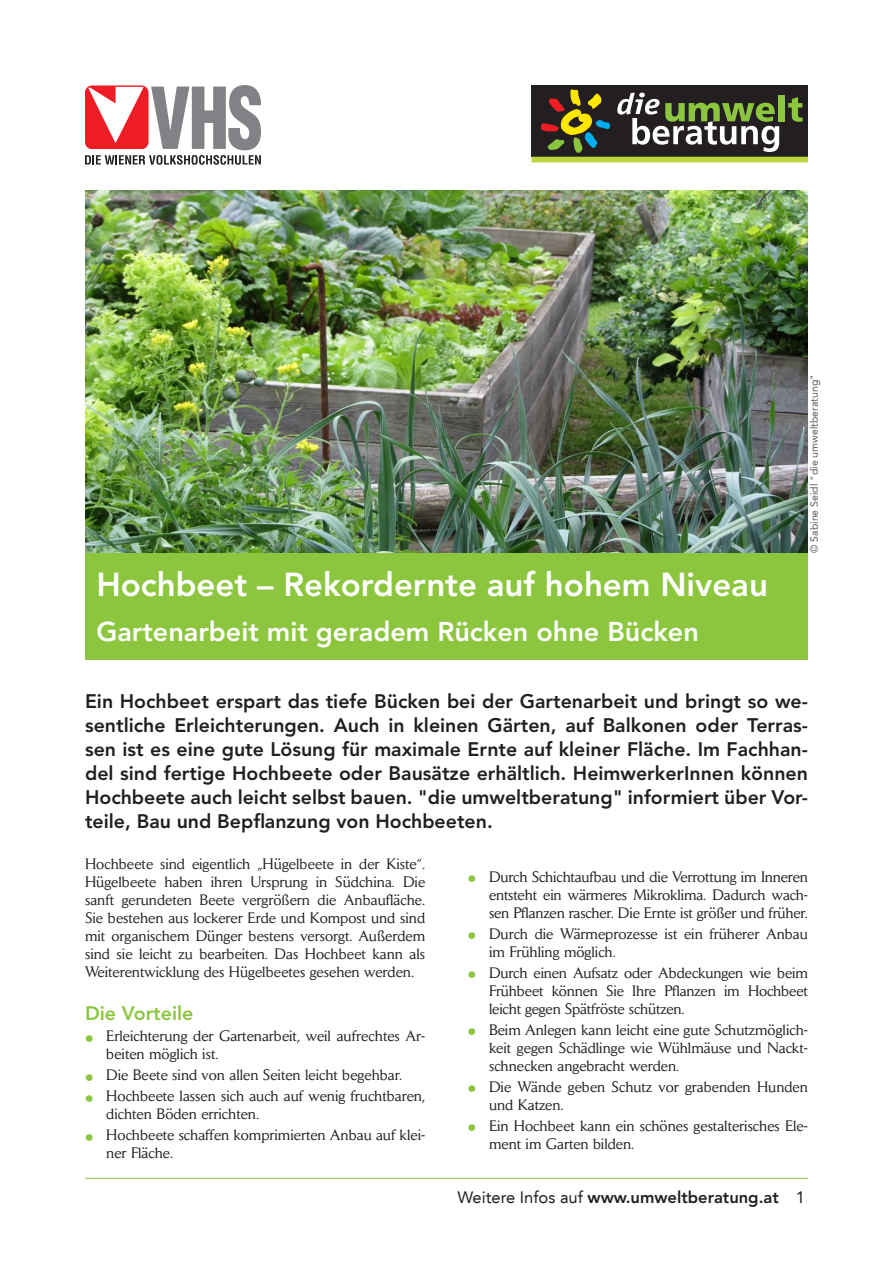
<style>
.page{position:relative;width:893px;height:1263px;background:#fff}
.page>*{position:absolute;margin:0;border:0;box-sizing:border-box;transform-origin:0 0}
.t1{font:800 33px "Avenir LT Std";color:#fff}
.t2{font:800 27px "Avenir LT Std";color:#fff}
.t3{font:800 19.5px/24px "Avenir LT Std";color:#231f20;text-align:justify}
.t4{font:800 19.5px "Avenir LT Std";color:#8bc63e}
.t5{font:800 16.5px "Avenir LT Std";color:#231f20}
.t6{font:16.5px "Avenir LT";color:#231f20}
.t7{font:15px/18px "Daily News BQ";color:#231f20}
.t8{font:10.5px "Avenir LT";color:#5f5f62}
.s1{font-size:31.5px;color:#8bc63e}
.s2{font-family:"Avenir LT";font-weight:400}
</style>
<div class="page">
<div style="left:531px;top:85px;width:277px;height:72px;background:#231f20"></div>
<svg style="left:531px;top:89px;width:277px;height:73px"></svg>
<img style="left:85px;top:191px;width:723px;height:362px">
<div style="left:85px;top:553px;width:723px;height:106px;background:#8bc63e"></div>
<hr style="left:85px;top:1178px;width:723px;height:1px;background:#8bc63e">
<svg style="left:85px;top:85px;width:176px;height:80px"></svg>
<p class="t1" style="left:96px;top:565px;width:673px">Hochbeet – Rekordernte auf hohem Niveau</p>
<p class="t2" style="left:96px;top:615px;width:604px">Gartenarbeit mit geradem Rücken ohne Bücken</p>
<p class="t8" style="left:808px;top:553px;width:180px;rotate:-90deg">© Sabine Seidl "die umweltberatung"</p>
<p class="t3" style="left:85px;top:689px;width:724px">Ein Hochbeet erspart das tiefe Bücken bei der Gartenarbeit und bringt so we&shy;sentliche Erleichterungen. Auch in kleinen Gärten, auf Balkonen oder Terras&shy;sen ist es eine gute Lösung für maximale Ernte auf kleiner Fläche. Im Fachhan&shy;del sind fertige Hochbeete oder Bausätze erhältlich. HeimwerkerInnen können Hochbeete auch leicht selbst bauen. "die umweltberatung" informiert über Vor&shy;teile, Bau und Bepflanzung von Hochbeeten.</p>
<p class="t7" style="left:85px;top:855px;width:342px;text-align:justify">Hochbeete sind eigentlich „Hügelbeete in der Kiste“.<br>Hügelbeete haben ihren Ursprung in Südchina. Die sanft gerundeten Beete vergrößern die Anbaufläche.<br>Sie bestehen aus lockerer Erde und Kompost und sind mit organischem Dünger bestens versorgt. Außerdem sind sie leicht zu bearbeiten. Das Hochbeet kann als Weiterentwicklung des Hügelbeetes gesehen werden.</p>
<p class="t4" style="left:85px;top:1002px;width:110px">Die Vorteile</p>
<p class="t7" style="left:106px;top:1027px;width:320px;text-indent:-21px"><span class="s1">•</span> Erleichterung der Gartenarbeit, weil aufrechtes Ar&shy;beiten möglich ist.</p>
<p class="t7" style="left:85px;top:1066px;width:319px"><span class="s1">•</span> Die Beete sind von allen Seiten leicht begehbar.</p>
<p class="t7" style="left:106px;top:1087px;width:320px;text-indent:-21px"><span class="s1">•</span> Hochbeete lassen sich auch auf wenig fruchtbaren, dichten Böden errichten.</p>
<p class="t7" style="left:106px;top:1126px;width:320px;text-indent:-21px"><span class="s1">•</span> Hochbeete schaffen komprimierten Anbau auf klei&shy;ner Fläche.</p>
<p class="t7" style="left:489px;top:867px;width:320px;text-align:justify;text-indent:-21px"><span class="s1">•</span> Durch Schichtaufbau und die Verrottung im Inneren entsteht ein wärmeres Mikroklima. Dadurch wach&shy;sen Pflanzen rascher. Die Ernte ist größer und früher.</p>
<p class="t7" style="left:489px;top:924px;width:320px;text-indent:-21px"><span class="s1">•</span> Durch die Wärmeprozesse ist ein früherer Anbau im Frühling möglich.</p>
<p class="t7" style="left:489px;top:963px;width:320px;text-align:justify;text-indent:-21px"><span class="s1">•</span> Durch einen Aufsatz oder Abdeckungen wie beim Frühbeet können Sie Ihre Pflanzen im Hochbeet leicht gegen Spätfröste schützen.</p>
<p class="t7" style="left:489px;top:1020px;width:320px;text-align:justify;text-indent:-21px"><span class="s1">•</span> Beim Anlegen kann leicht eine gute Schutzmöglich&shy;keit gegen Schädlinge wie Wühlmäuse und Nackt&shy;schnecken angebracht werden.</p>
<p class="t7" style="left:489px;top:1077px;width:320px;text-indent:-21px"><span class="s1">•</span> Die Wände geben Schutz vor grabenden Hunden und Katzen.</p>
<p class="t7" style="left:489px;top:1116px;width:320px;text-indent:-21px"><span class="s1">•</span> Ein Hochbeet kann ein schönes gestalterisches Ele&shy;ment im Garten bilden.</p>
<p class="t5" style="left:457px;top:1188px;width:323px"><span class="s2">Weitere Infos auf</span> www.umweltberatung.at</p>
<p class="t6" style="left:796px;top:1188px;width:11px">1</p>
</div>
